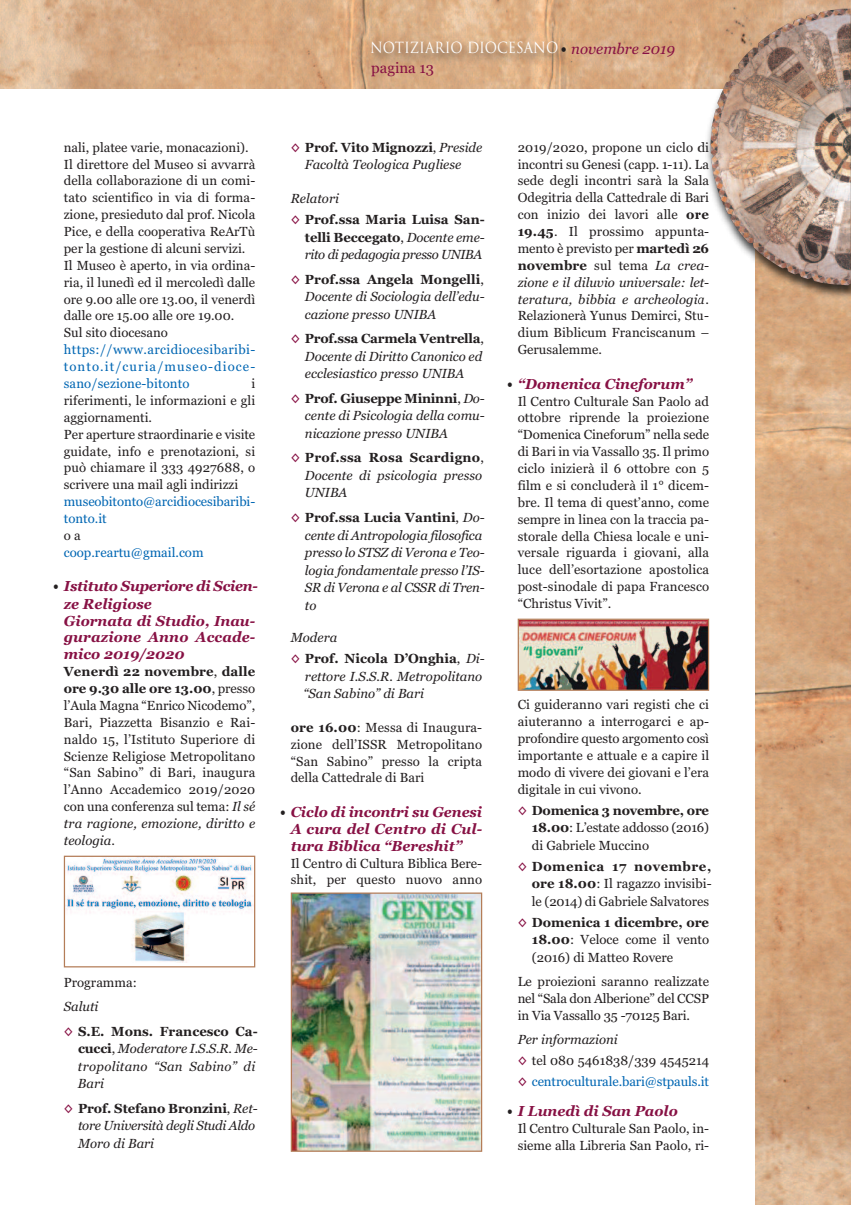
<style>
.page{position:relative;width:851px;height:1205px;background:#fff}
.page>*{position:absolute;margin:0;border:0;box-sizing:border-box;transform-origin:0 0}
.t1{font:15px "Trajan";color:#fff;scale:.9 1}
.t2{font:15px "Georgia";color:#871144}
.t3{font:italic 700 14.38px/17px "Georgia";color:#871144}
.t4{font:13.12px/16.9px "Georgia";color:#231f20;text-align:justify}
.t5{font:italic 13.12px/17.5px "Georgia";color:#231f20}
.t6{font:13.12px/16.9px "Georgia";color:#0166b3}
.t7{font:700 13.12px/21px "Georgia";color:#231f20}
.t8{font:italic 13.12px/17.5px "Georgia";letter-spacing:-.02em;color:#231f20}
.t9{font:italic 13.12px/17.5px "Georgia";letter-spacing:.02em;color:#231f20}
.t10{font:italic 13.12px/17.5px "Georgia";letter-spacing:-.03em;color:#231f20}
.s1{font-family:"Georgia";font-weight:700;color:#231f20}
.s2{font-family:"Georgia";font-style:italic;color:#871144}
.s3{font-style:normal;color:#231f20}
.s4{font-weight:700}
.s5{font-style:italic}
.s6{font-weight:700;font-style:normal;color:#871144}
.s7{font-weight:700;font-style:normal}
.s8{font-style:normal}
.s9{font-weight:400;font-style:italic}
.s10{color:#871144}
.s11{font-weight:400}
.s12{font-weight:700;color:#871144}
.s13{font-style:italic;color:#231f20}
.s14{color:#231f20}
</style>
<div class="page">
<img style="left:0;top:0;width:850px;height:89px">
<img style="left:363px;top:35px;width:336px;height:54px">
<img style="left:755px;top:333px;width:95px;height:872px">
<img style="left:699px;top:2px;width:151px;height:331px">
<img style="left:710px;top:9px;width:140px;height:276px">
<img style="left:66px;top:857px;width:187px;height:105px">
<div style="left:64px;top:855px;width:191px;height:112px;border:1px solid #b47d58"></div>
<img style="left:293px;top:894px;width:187px;height:256px">
<div style="left:291px;top:892px;width:191px;height:260px;border:1px solid #b47d58"></div>
<img style="left:519px;top:621px;width:188px;height:68px">
<div style="left:517px;top:619px;width:192px;height:72px;border:1px solid #b47d58"></div>
<p class="t1" style="left:370px;top:39px;width:340px">NOTIZIARIO DIOCESANO <span class="s1">•</span> <span class="s2">novembre 2019</span></p>
<p class="t2" style="left:371px;top:59px;width:64px">pagina 13</p>
<p class="t4" style="left:64px;top:139px;width:193px;text-align:left">nali, platee varie, monacazioni).<br>Il direttore del Museo si avvarrà della collaborazione di un comi&shy;tato scientifico in via di forma&shy;zione, presieduto dal prof. Nicola<br>Pice, e della cooperativa ReArTù per la gestione di alcuni servizi.<br>Il Museo è aperto, in via ordina&shy;ria, il lunedì ed il mercoledì dalle ore 9.00 alle ore 13.00, il venerdì dalle ore 15.00 alle ore 19.00.<br>Sul sito diocesano</p>
<p class="t6" style="left:64px;top:341px;width:193px;text-align:justify">https://www.arcidiocesibaribi&shy;tonto.it/curia/museo-dioce&shy;sano/sezione-bitonto</p>
<p class="t4" style="left:64px;top:375px;width:193px;text-align:left;text-indent:187px">i riferimenti, le informazioni e gli aggiornamenti.<br>Per aperture straordinarie e visite guidate, info e prenotazioni, si può chiamare il 333 4927688, o scrivere una mail agli indirizzi</p>
<p class="t6" style="left:64px;top:493px;width:193px">museobitonto@arcidiocesibaribi&shy;tonto.it</p>
<p class="t4" style="left:64px;top:527px;width:18px">oa</p>
<p class="t6" style="left:64px;top:544px;width:141px">coop.reartu@gmail.com</p>
<p class="t3" style="left:64px;top:578px;width:196px;text-indent:-11px"><span class="s3">•</span> Istituto Superiore di Scien&shy;ze Religiose<br>Giornata di Studio, Inau&shy;gurazione Anno Accade&shy;mico 2019/2020</p>
<p class="t4" style="left:64px;top:663px;width:193px"><span class="s4">Venerdì 22 novembre</span>, <span class="s4">dalle ore 9.30 alle ore 13.00</span>, presso l’Aula Magna “Enrico Nicodemo”, Bari, Piazzetta Bisanzio e Rai&shy;naldo 15, l’Istituto Superiore di Scienze Religiose Metropolitano “San Sabino” di Bari, inaugura l’Anno Accademico 2019/2020 con una conferenza sul tema: <span class="s5">Il sé tra ragione, emozione, diritto e teologia</span>.</p>
<p class="t5" style="left:291px;top:138px;width:193px;text-align:center"><span class="s6">◊</span> <span class="s7">Prof. Vito Mignozzi</span><span class="s8">,</span> Preside<br>Facoltà Teologica Pugliese</p>
<p class="t7" style="left:291px;top:188px;width:195px"><span class="s9">Relatori<br></span><span class="s10">◊</span> Prof.ssa Maria Luisa San-</p>
<p class="t10" style="left:305px;top:228px;width:181px"><span class="s7">telli Beccegato</span><span class="s8">,</span> Docente eme&shy;rito di pedagogia presso UNIBA</p>
<p class="t5" style="left:305px;top:270px;width:181px;text-align:justify;text-indent:-14px"><span class="s6">◊</span> <span class="s7">Prof.ssa Angela Mongelli</span><span class="s8">, </span>Docente di Sociologia dell’edu&shy;cazione presso UNIBA</p>
<p class="t5" style="left:305px;top:330px;width:180px;text-indent:-14px"><span class="s6">◊</span> <span class="s7">Prof.ssa Carmela Ventrella</span><span class="s8">,<br></span>Docente di Diritto Canonico ed ecclesiastico presso UNIBA</p>
<p class="t5" style="left:305px;top:389px;width:181px;text-align:justify;text-indent:-14px"><span class="s6">◊</span> <span class="s7">Prof. Giuseppe Mininni</span><span class="s8">,</span> Do&shy;cente di Psicologia della comu&shy;nicazione presso UNIBA</p>
<p class="t5" style="left:305px;top:449px;width:180px;text-indent:-14px"><span class="s6">◊</span> <span class="s7">Prof.ssa Rosa Scardigno</span><span class="s8">,<br></span>Docente di psicologia presso<br>UNIBA</p>
<p class="t5" style="left:305px;top:509px;width:181px;text-indent:-14px"><span class="s6">◊</span> <span class="s7">Prof.ssa Lucia Vantini</span><span class="s8">,</span> Do&shy;cente di Antropologia filosofica presso lo STSZ di Verona e Teo&shy;logia fondamentale presso l’IS-<br>SR di Verona e al CSSR di Tren&shy;to</p>
<p class="t7" style="left:291px;top:627px;width:195px"><span class="s9">Modera<br></span><span class="s10">◊</span> Prof. Nicola D’Onghia<span class="s11">,</span> <span class="s9">Di-</span></p>
<p class="t5" style="left:303px;top:667px;width:180px">rettore I.S.S.R. Metropolitano “San Sabino” di Bari</p>
<p class="t4" style="left:291px;top:719px;width:193px"><span class="s4">ore 16.00</span>: Messa di Inaugura&shy;zione dell’ISSR Metropolitano “San Sabino” presso la cripta della Cattedrale di Bari</p>
<p class="t3" style="left:291px;top:803px;width:193px;text-align:justify;text-indent:-11px"><span class="s3">•</span> Ciclo di incontri su Genesi A cura del Centro di Cul&shy;tura Biblica “Bereshit”</p>
<p class="t4" style="left:291px;top:854px;width:193px">Il Centro di Cultura Biblica Bere&shy;shit, per questo nuovo anno</p>
<p class="t4" style="left:64px;top:974px;width:74px">Programma:</p>
<p class="t7" style="left:64px;top:994px;width:195px;line-height:24.6px"><span class="s9">Saluti<br></span><span class="s10">◊</span> S.E. Mons. francesco Ca-</p>
<p class="t9" style="left:78px;top:1040px;width:181px"><span class="s7">cucci</span><span class="s8">,</span> Moderatore I.S.S.R. Me&shy;tropolitano “San Sabino” di<br>Bari</p>
<p class="t8" style="left:78px;top:1099px;width:181px;text-indent:-14px"><span class="s6">◊</span> <span class="s7">Prof. Stefano Bronzini</span><span class="s8">,</span> Ret&shy;tore Università degli Studi Aldo<br>Moro di Bari</p>
<p class="t4" style="left:517px;top:139px;width:193px">2019/2020, propone un ciclo di incontri su Genesi (capp. 1-11). La sede degli incontri sarà la Sala Odegitria della Cattedrale di Bari con inizio dei lavori alle <span class="s4">ore 19.45</span>. Il prossimo appunta&shy;mento è previsto per <span class="s4">martedì 26 novembre</span> sul tema <span class="s5">La crea&shy;zione e il diluvio universale: let&shy;teratura, bibbia e archeologia</span>.<br>Relazionerà Yunus Demirci, Stu&shy;dium Biblicum Franciscanum – Gerusalemme.</p>
<p class="t3" style="left:507px;top:375px;width:187px"><span class="s3">•</span> “Domenica Cineforum”</p>
<p class="t4" style="left:517px;top:392px;width:193px">Il Centro Culturale San Paolo ad ottobre riprende la proiezione “Domenica Cineforum” nella sede di Bari in via Vassallo 35. Il primo ciclo inizierà il 6 ottobre con 5 film e si concluderà il 1° dicem&shy;bre. Il tema di quest’anno, come sempre in linea con la traccia pa&shy;storale della Chiesa locale e uni&shy;versale riguarda i giovani, alla luce dell’esortazione apostolica post-sinodale di papa Francesco “Christus Vivit”.</p>
<p class="t4" style="left:517px;top:696px;width:193px">Ci guideranno vari registi che ci aiuteranno a interrogarci e ap&shy;profondire questo argomento così importante e attuale e a capire il modo di vivere dei giovani e l’era digitale in cui vivono.</p>
<p class="t4" style="left:531px;top:801px;width:179px;line-height:17.5px;text-indent:-14px"><span class="s12">◊</span> <span class="s4">Domenica 3 novembre, ore 18.00</span>: L’estate addosso (2016) di Gabriele Muccino</p>
<p class="t4" style="left:531px;top:857px;width:181px;line-height:17.5px;text-indent:-14px"><span class="s12">◊</span> <span class="s4">Domenica 17 novembre, ore 18.00</span>: Il ragazzo invisibi&shy;le (2014) di Gabriele Salvatores</p>
<p class="t4" style="left:531px;top:913px;width:179px;line-height:17.5px;text-indent:-14px"><span class="s12">◊</span> <span class="s4">Domenica 1 dicembre, ore 18.00</span>: Veloce come il vento (2016) di Matteo Rovere</p>
<p class="t4" style="left:517px;top:973px;width:193px">Le proiezioni saranno realizzate nel “Sala don Alberione” del CCSP in Via Vassallo 35 -70125 Bari.</p>
<p class="t6" style="left:517px;top:1028px;width:193px;line-height:21px"><span class="s13">Per informazioni<br></span><span class="s12">◊</span> <span class="s14">tel 080 5461838/339 4545214 </span><span class="s12">◊</span> centroculturale.bari@stpauls.it</p>
<p class="t3" style="left:507px;top:1103px;width:172px"><span class="s3">•</span> I Lunedì di San Paolo</p>
<p class="t4" style="left:517px;top:1120px;width:193px">Il Centro Culturale San Paolo, in&shy;sieme alla Libreria San Paolo, ri-</p>
</div>
